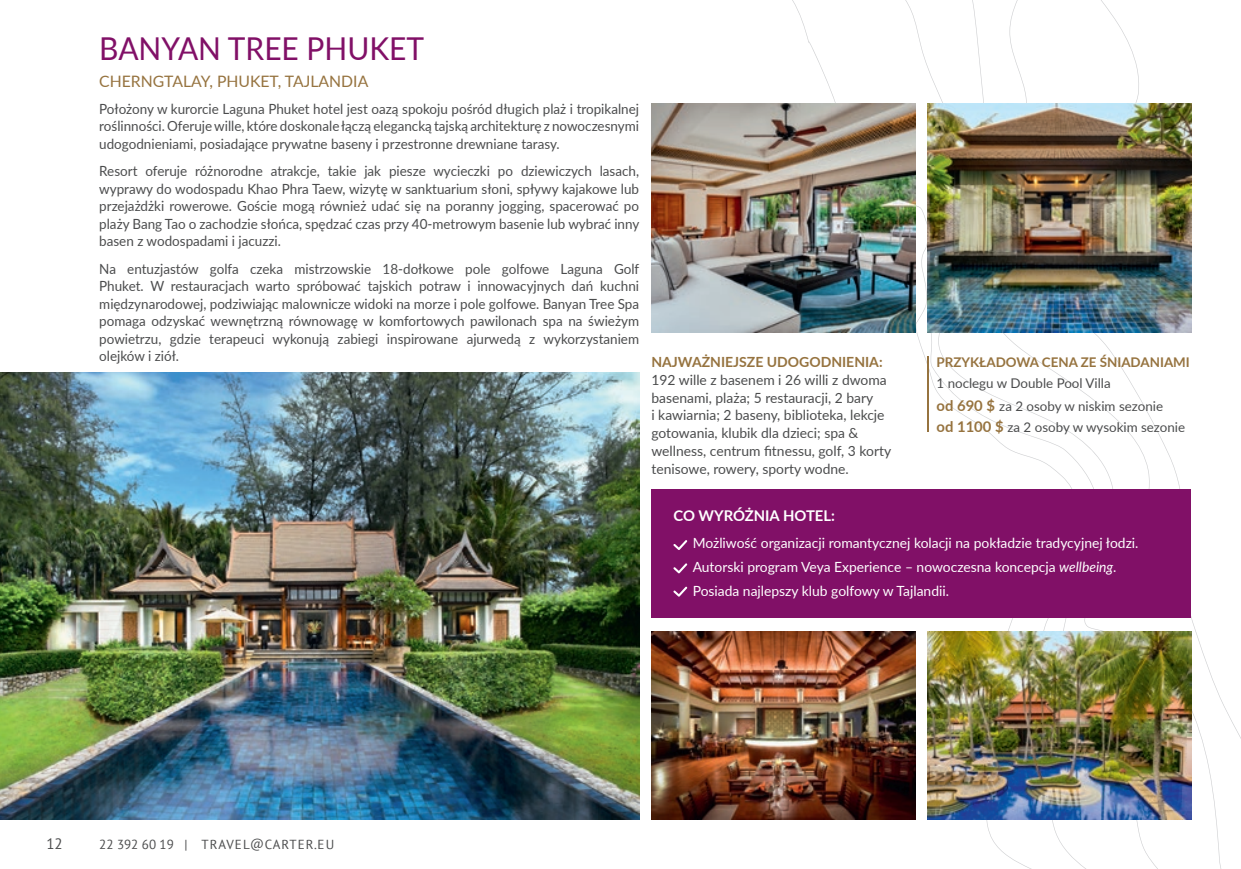
<style>
.page{position:relative;width:1241px;height:869px;background:#fff}
.page>*{position:absolute;margin:0;border:0;box-sizing:border-box;transform-origin:0 0}
.t1{font:31.5px "Lato";color:#811067;scale:.95 1}
.t2{font:15.75px "Lato";color:#96733f}
.t3{font:700 14.88px "Lato";color:#fff}
.t4{font:14.88px "PT Sans";color:#4b4c4d}
.t5{font:14px/17.5px "Lato";color:#4b4c4d;text-align:justify;scale:.96 1}
.t6{font:14px/17.8px "Lato";color:#4b4c4d}
.t7{font:14px/23.6px "Lato";color:#fff}
.t8{font:700 14px "Lato";color:#96733f}
.t9{font:13.3px/20.8px "Lato";color:#4b4c4d}
.t10{font:700 13.3px "Lato";color:#96733f}
.t11{font:13.12px "PT Sans";letter-spacing:.055em;color:#4b4c4d}
.s1{font-weight:700;font-size:14.88px;color:#96733f}
.s2{font-style:italic}
</style>
<div class="page">
<svg style="left:792px;top:0;width:448px;height:868px"></svg>
<div style="left:651px;top:489px;width:540px;height:128px;background:#811067"></div>
<svg style="left:673px;top:540px;width:14px;height:10px"></svg>
<svg style="left:673px;top:563px;width:14px;height:10px"></svg>
<svg style="left:673px;top:586px;width:14px;height:10px"></svg>
<hr style="left:927px;top:357px;width:1px;height:75px;background:#96733f">
<img style="left:651px;top:630px;width:264px;height:189px">
<img style="left:927px;top:630px;width:264px;height:189px">
<img style="left:927px;top:103px;width:264px;height:230px">
<img style="left:651px;top:103px;width:264px;height:230px">
<img style="left:0;top:372px;width:639px;height:447px">
<h1 class="t1" style="left:99px;top:26px;width:343px">BANYAN TREE PHUKET</h1>
<p class="t2" style="left:99px;top:70px;width:270px">CHERNGTALAY, PHUKET, TAJLANDIA</p>
<p class="t5" style="left:99px;top:99px;width:563px">Położony w kurorcie Laguna Phuket hotel jest oazą spokoju pośród długich plaż i tropikalnej roślinności. Oferuje wille, które doskonale łączą elegancką tajską architekturę z nowoczesnymi udogodnieniami, posiadające prywatne baseny i przestronne drewniane tarasy.</p>
<p class="t5" style="left:99px;top:161px;width:564px">Resort oferuje różnorodne atrakcje, takie jak piesze wycieczki po dziewiczych lasach, wyprawy do wodospadu Khao Phra Taew, wizytę w sanktuarium słoni, spływy kajakowe lub przejażdżki rowerowe. Goście mogą również udać się na poranny jogging, spacerować po plaży Bang Tao o zachodzie słońca, spędzać czas przy 40-metrowym basenie lub wybrać inny basen z wodospadami i jacuzzi.</p>
<p class="t5" style="left:99px;top:259px;width:564px">Na entuzjastów golfa czeka mistrzowskie 18-dołkowe pole golfowe Laguna Golf Phuket. W restauracjach warto spróbować tajskich potraw i innowacyjnych dań kuchni międzynarodowej, podziwiając malownicze widoki na morze i pole golfowe. Banyan Tree Spa pomaga odzyskać wewnętrzną równowagę w komfortowych pawilonach spa na świeżym powietrzu, gdzie terapeuci wykonują zabiegi inspirowane ajurwedą z wykorzystaniem olejków i ziół.</p>
<p class="t8" style="left:651px;top:351px;width:232px">NAJWAŻNIEJSZE UDOGODNIENIA:</p>
<p class="t6" style="left:651px;top:370px;width:241px">192 wille z basenem i 26 willi z dwoma basenami, plaża; 5 restauracji, 2 bary<br>i kawiarnia; 2 baseny, biblioteka, lekcje gotowania, klubik dla dzieci; spa &amp; wellness, centrum fitnessu, golf, 3 korty tenisowe, rowery, sporty wodne.</p>
<p class="t3" style="left:673px;top:504px;width:163px">CO WYRÓŻNIA HOTEL:</p>
<p class="t10" style="left:936px;top:352px;width:255px">PRZYKŁADOWA CENA ZE ŚNIADANIAMI</p>
<p class="t9" style="left:936px;top:395px;width:250px"><span class="s1">od 690 $</span> za 2 osoby w niskim sezonie<br><span class="s1">od 1100 $</span> za 2 osoby w wysokim sezonie</p>
<p class="t9" style="left:936px;top:371px;width:176px">1 noclegu w Double Pool Villa</p>
<p class="t7" style="left:692px;top:530px;width:447px">Możliwość organizacji romantycznej kolacji na pokładzie tradycyjnej łodzi.<br>Autorski program Veya Experience – nowoczesna koncepcja <span class="s2">wellbeing</span>.<br>Posiada najlepszy klub golfowy w Tajlandii.</p>
<p class="t4" style="left:46px;top:834px;width:18px">12</p>
<p class="t11" style="left:99px;top:835px;width:236px">22 392 60 19 | TRAVEL@CARTER.EU</p>
</div>
